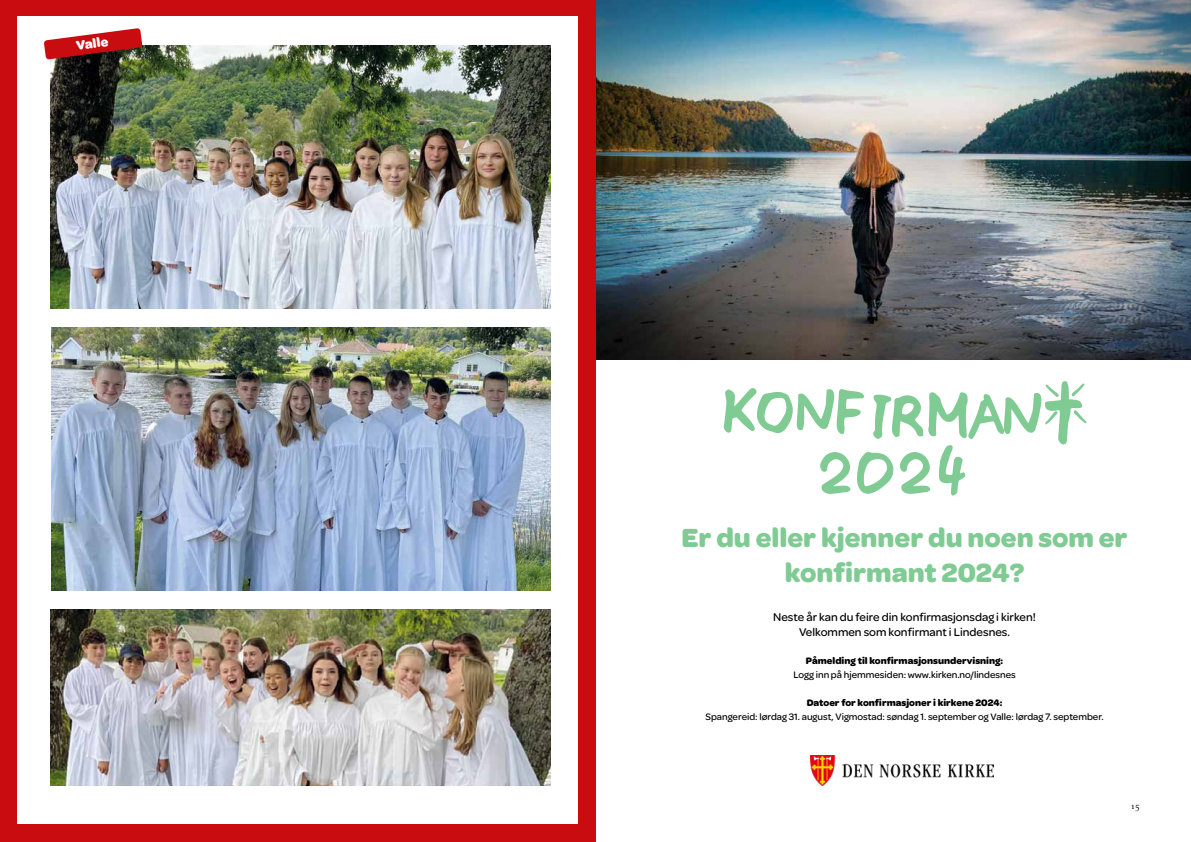
<style>
.page{position:relative;width:1191px;height:842px;background:#fff}
.page>*{position:absolute;margin:0;border:0;box-sizing:border-box;transform-origin:0 0}
.t1{font:700 28px/35px "Omnes";color:#80cb93;text-align:center}
.t2{font:700 13.9px "Omnes";color:#fff}
.t3{font:500 12px/15px "Omnes";color:#000;text-align:center}
.t4{font:500 10px "Omnes";color:#000}
.t5{font:700 10px "Omnes";color:#000}
.t6{font:9.5px "Celeste";color:#000}
</style>
<div class="page">
<img style="left:595px;top:0;width:596px;height:359px">
<svg style="left:724px;top:381px;width:362px;height:115px"></svg>
<img style="left:810px;top:755px;width:183px;height:30px">
<div style="left:0;top:0;width:595px;height:842px;background:#c90c0f"></div>
<div style="left:17px;top:16px;width:560px;height:808px;background:#fff"></div>
<img style="left:51px;top:45px;width:499px;height:263px">
<svg style="left:44px;top:28px;width:98px;height:32px"></svg>
<img style="left:51px;top:609px;width:499px;height:176px">
<img style="left:51px;top:327px;width:499px;height:263px">
<h2 class="t2" style="left:75px;top:35px;width:34px;rotate:-8deg">Valle</h2>
<h1 class="t1" style="left:681px;top:519px;width:448px">Er du eller kjenner du noen som er konfirmant 2024?</h1>
<p class="t3" style="left:773px;top:609px;width:264px">Neste år kan du feire din konfirmasjonsdag i kirken!<br>Velkommen som konfirmant i Lindesnes.</p>
<p class="t5" style="left:806px;top:653px;width:199px">Påmelding til konfirmasjonsundervisning:</p>
<p class="t4" style="left:793px;top:667px;width:224px">Logg inn på hjemmesiden: www.kirken.no/lindesnes</p>
<p class="t5" style="left:806px;top:695px;width:197px">Datoer for konfirmasjoner i kirkene 2024:</p>
<p class="t4" style="left:705px;top:709px;width:400px">Spangereid: lørdag 31. august, Vigmostad: søndag 1. september og Valle: lørdag 7. september.</p>
<p class="t6" style="left:1130px;top:801px;width:11px">15</p>
</div>
